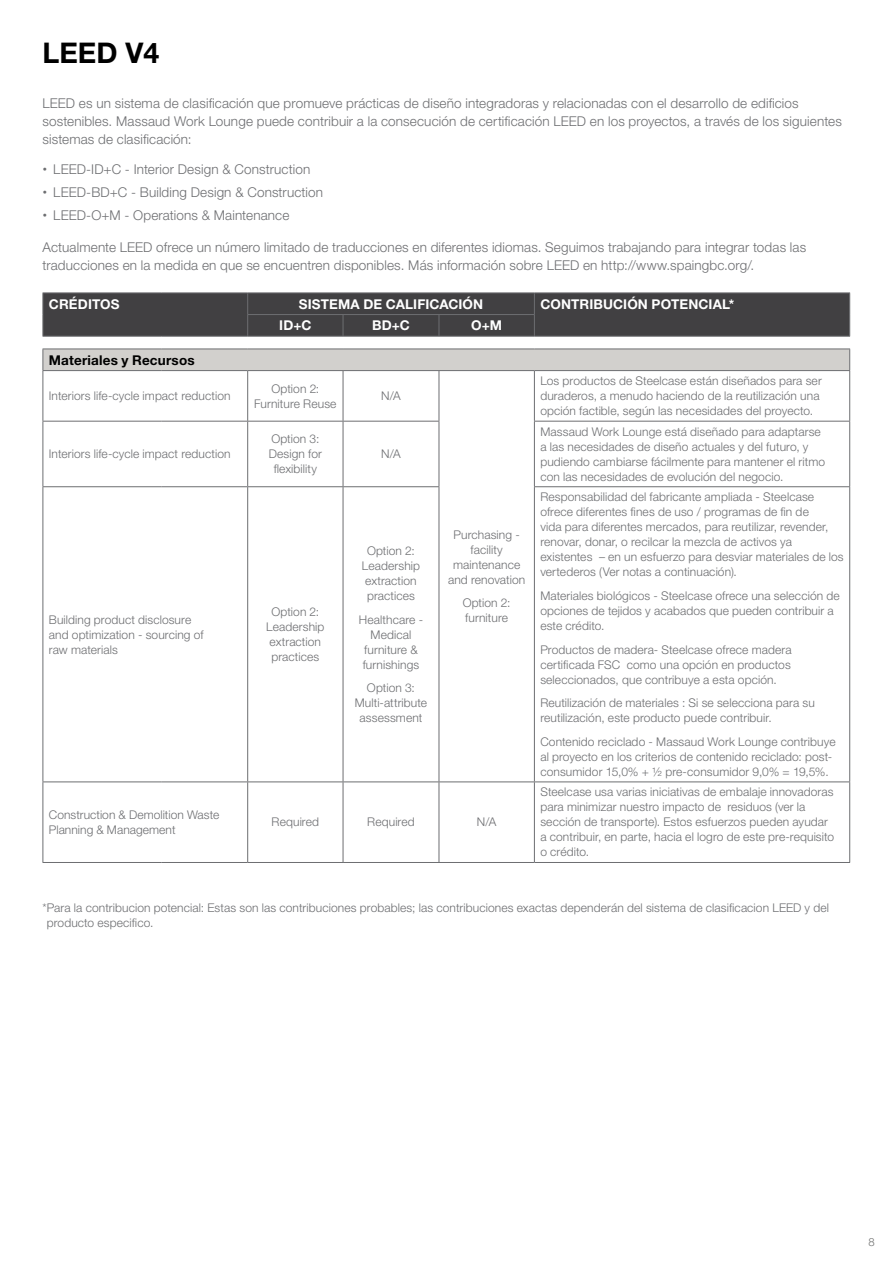
<style>
.page{position:relative;width:893px;height:1263px;background:#fff}
.page>*{position:absolute;margin:0;border:0;box-sizing:border-box;transform-origin:0 0}
.t1{font:700 28.5px "Helvetica Neue LT Pro";color:#000}
.t2{font:300 13.5px/18px "Helvetica Neue LT Pro";letter-spacing:.01em;color:#6d6e71}
.t3{font:700 13.5px "Helvetica Neue LT Pro";letter-spacing:.01em;color:#fff}
.t4{font:700 13.5px "Helvetica Neue LT Pro";letter-spacing:.015em;color:#000}
.t5{font:300 12px/15px "Helvetica Neue LT Pro";letter-spacing:.01em;color:#6d6e71}
.t6{font:300 11.25px "Helvetica Neue LT Pro";color:#717271}
.s1{font-family:"Helvetica";font-weight:400}
</style>
<div class="page">
<hr style="left:43px;top:371px;width:1px;height:50px;background:#6d6e71">
<hr style="left:43px;top:421px;width:118px;height:1px;background:#6d6e71">
<hr style="left:43px;top:421px;width:1px;height:65px;background:#6d6e71">
<hr style="left:161px;top:421px;width:87px;height:1px;background:#6d6e71">
<hr style="left:43px;top:486px;width:118px;height:1px;background:#6d6e71">
<hr style="left:43px;top:487px;width:1px;height:294px;background:#6d6e71">
<hr style="left:161px;top:486px;width:87px;height:1px;background:#6d6e71">
<hr style="left:43px;top:781px;width:118px;height:1px;background:#6d6e71">
<hr style="left:161px;top:781px;width:87px;height:1px;background:#6d6e71">
<hr style="left:43px;top:782px;width:1px;height:80px;background:#6d6e71">
<hr style="left:43px;top:862px;width:118px;height:1px;background:#6d6e71">
<hr style="left:161px;top:862px;width:87px;height:1px;background:#6d6e71">
<div style="left:43px;top:349px;width:807px;height:21px;background:#d2d0cd"></div>
<hr style="left:247px;top:371px;width:1px;height:50px;background:#6d6e71">
<hr style="left:343px;top:371px;width:1px;height:50px;background:#6d6e71">
<hr style="left:439px;top:371px;width:1px;height:50px;background:#6d6e71">
<hr style="left:534px;top:370px;width:316px;height:1px;background:#6d6e71">
<hr style="left:534px;top:371px;width:1px;height:50px;background:#6d6e71">
<hr style="left:849px;top:371px;width:1px;height:50px;background:#6d6e71">
<hr style="left:248px;top:421px;width:95px;height:1px;background:#6d6e71">
<hr style="left:247px;top:421px;width:1px;height:65px;background:#6d6e71">
<hr style="left:343px;top:421px;width:96px;height:1px;background:#6d6e71">
<hr style="left:343px;top:421px;width:1px;height:65px;background:#6d6e71">
<hr style="left:439px;top:421px;width:1px;height:65px;background:#6d6e71">
<hr style="left:534px;top:421px;width:316px;height:1px;background:#6d6e71">
<hr style="left:534px;top:421px;width:1px;height:65px;background:#6d6e71">
<hr style="left:849px;top:421px;width:1px;height:65px;background:#6d6e71">
<hr style="left:248px;top:486px;width:95px;height:1px;background:#6d6e71">
<hr style="left:247px;top:487px;width:1px;height:294px;background:#6d6e71">
<hr style="left:343px;top:486px;width:96px;height:1px;background:#6d6e71">
<hr style="left:343px;top:487px;width:1px;height:294px;background:#6d6e71">
<hr style="left:439px;top:487px;width:1px;height:294px;background:#6d6e71">
<hr style="left:534px;top:486px;width:316px;height:1px;background:#6d6e71">
<hr style="left:534px;top:487px;width:1px;height:294px;background:#6d6e71">
<hr style="left:849px;top:487px;width:1px;height:294px;background:#6d6e71">
<hr style="left:248px;top:781px;width:95px;height:1px;background:#6d6e71">
<hr style="left:343px;top:781px;width:96px;height:1px;background:#6d6e71">
<hr style="left:439px;top:781px;width:95px;height:1px;background:#6d6e71">
<hr style="left:534px;top:781px;width:316px;height:1px;background:#6d6e71">
<hr style="left:247px;top:782px;width:1px;height:80px;background:#6d6e71">
<hr style="left:343px;top:782px;width:1px;height:80px;background:#6d6e71">
<hr style="left:439px;top:782px;width:1px;height:80px;background:#6d6e71">
<hr style="left:534px;top:782px;width:1px;height:80px;background:#6d6e71">
<hr style="left:849px;top:782px;width:1px;height:80px;background:#6d6e71">
<hr style="left:248px;top:862px;width:95px;height:1px;background:#6d6e71">
<hr style="left:343px;top:862px;width:96px;height:1px;background:#6d6e71">
<hr style="left:439px;top:862px;width:95px;height:1px;background:#6d6e71">
<hr style="left:534px;top:862px;width:316px;height:1px;background:#6d6e71">
<hr style="left:43px;top:349px;width:118px;height:1px;background:#6d6e71">
<hr style="left:161px;top:349px;width:87px;height:1px;background:#6d6e71">
<hr style="left:43px;top:370px;width:118px;height:1px;background:#6d6e71">
<hr style="left:161px;top:370px;width:87px;height:1px;background:#6d6e71">
<hr style="left:248px;top:349px;width:95px;height:1px;background:#6d6e71">
<hr style="left:343px;top:349px;width:96px;height:1px;background:#6d6e71">
<hr style="left:439px;top:349px;width:95px;height:1px;background:#6d6e71">
<hr style="left:248px;top:370px;width:95px;height:1px;background:#6d6e71">
<hr style="left:343px;top:370px;width:96px;height:1px;background:#6d6e71">
<hr style="left:439px;top:370px;width:95px;height:1px;background:#6d6e71">
<div style="left:43px;top:293px;width:807px;height:43px;background:#414042"></div>
<hr style="left:43px;top:336px;width:118px;height:1px;background:#6d6e71">
<hr style="left:161px;top:336px;width:87px;height:1px;background:#6d6e71">
<hr style="left:248px;top:336px;width:95px;height:1px;background:#6d6e71">
<hr style="left:343px;top:336px;width:96px;height:1px;background:#6d6e71">
<hr style="left:439px;top:336px;width:95px;height:1px;background:#6d6e71">
<hr style="left:534px;top:336px;width:316px;height:1px;background:#6d6e71">
<h1 class="t1" style="left:43px;top:35px;width:118px">LEED V4</h1>
<p class="t2" style="left:43px;top:94px;width:801px">LEED es un sistema de clasificación que promueve prácticas de diseño integradoras y relacionadas con el desarrollo de edificios sostenibles. Massaud Work Lounge puede contribuir a la consecución de certificación LEED en los proyectos, a través de los siguientes sistemas de clasificación:</p>
<p class="t2" style="left:43px;top:160px;width:269px"><span class="s1">•</span> LEED-ID+C - Interior Design &amp; Construction</p>
<p class="t2" style="left:43px;top:183px;width:282px"><span class="s1">•</span> LEED-BD+C - Building Design &amp; Construction</p>
<p class="t2" style="left:43px;top:206px;width:248px"><span class="s1">•</span> LEED-O+M - Operations &amp; Maintenance</p>
<p class="t2" style="left:43px;top:238px;width:765px">Actualmente LEED ofrece un número limitado de traducciones en diferentes idiomas. Seguimos trabajando para integrar todas las traducciones en la medida en que se encuentren disponibles. Más información sobre LEED en http://www.spaingbc.org/.</p>
<p class="t3" style="left:49px;top:295px;width:72px">CRÉDITOS</p>
<p class="t3" style="left:299px;top:295px;width:186px">SISTEMA DE CALIFICACIÓN</p>
<p class="t3" style="left:540px;top:295px;width:195px">CONTRIBUCIÓN POTENCIAL*</p>
<p class="t3" style="left:279px;top:317px;width:34px">ID+C</p>
<p class="t3" style="left:372px;top:317px;width:39px">BD+C</p>
<p class="t3" style="left:471px;top:317px;width:32px">O+M</p>
<p class="t4" style="left:49px;top:351px;width:147px">Materiales y Recursos</p>
<p class="t5" style="left:49px;top:388px;width:183px">Interiors life-cycle impact reduction</p>
<p class="t5" style="left:254px;top:381px;width:84px;text-align:center">Option 2:<br>Furniture Reuse</p>
<p class="t5" style="left:381px;top:388px;width:21px">N/A</p>
<p class="t5" style="left:540px;top:373px;width:283px">Los productos de Steelcase están diseñados para ser duraderos, a menudo haciendo de la reutilización una opción factible, según las necesidades del proyecto.</p>
<p class="t5" style="left:49px;top:446px;width:183px">Interiors life-cycle impact reduction</p>
<p class="t5" style="left:269px;top:431px;width:55px;text-align:center">Option 3:<br>Design for flexibility</p>
<p class="t5" style="left:49px;top:612px;width:156px">Building product disclosure and optimization - sourcing of raw materials</p>
<p class="t5" style="left:266px;top:604px;width:60px;text-align:center">Option 2:<br>Leadership extraction practices</p>
<p class="t5" style="left:381px;top:446px;width:21px">N/A</p>
<p class="t5" style="left:362px;top:543px;width:60px;text-align:center">Option 2:<br>Leadership extraction practices</p>
<p class="t5" style="left:359px;top:612px;width:66px;text-align:center">Healthcare -<br>Medical furniture &amp; furnishings</p>
<p class="t5" style="left:355px;top:680px;width:74px;text-align:center">Option 3:<br>Multi-attribute assessment</p>
<p class="t5" style="left:448px;top:527px;width:79px;text-align:center">Purchasing - facility maintenance and renovation</p>
<p class="t5" style="left:463px;top:595px;width:49px">Option 2: furniture</p>
<p class="t5" style="left:49px;top:807px;width:172px">Construction &amp; Demolition Waste<br>Planning &amp; Management</p>
<p class="t5" style="left:272px;top:814px;width:49px">Required</p>
<p class="t5" style="left:367px;top:814px;width:49px">Required</p>
<p class="t5" style="left:477px;top:814px;width:21px">N/A</p>
<p class="t5" style="left:540px;top:424px;width:286px">Massaud Work Lounge está diseñado para adaptarse a las necesidades de diseño actuales y del futuro, y pudiendo cambiarse fácilmente para mantener el ritmo con las necesidades de evolución del negocio.</p>
<p class="t5" style="left:540px;top:489px;width:305px">Responsabilidad del fabricante ampliada - Steelcase ofrece diferentes fines de uso / programas de fin de<br>vida para diferentes mercados, para reutilizar, revender, renovar, donar, o recilcar la mezcla de activos ya existentes – en un esfuerzo para desviar materiales de los vertederos (Ver notas a continuación).</p>
<p class="t5" style="left:540px;top:588px;width:301px">Materiales biológicos - Steelcase ofrece una selección de opciones de tejidos y acabados que pueden contribuir a este crédito.</p>
<p class="t5" style="left:540px;top:642px;width:253px;text-align:justify">Productos de madera- Steelcase ofrece madera certificada FSC como una opción en productos seleccionados, que contribuye a esta opción.</p>
<p class="t5" style="left:540px;top:695px;width:276px">Reutilización de materiales : Si se selecciona para su reutilización, este producto puede contribuir.</p>
<p class="t5" style="left:540px;top:734px;width:297px">Contenido reciclado - Massaud Work Lounge contribuye al proyecto en los criterios de contenido reciclado: post&shy;consumidor 15,0% + ½ pre-consumidor 9,0% = 19,5%.</p>
<p class="t5" style="left:540px;top:784px;width:295px">Steelcase usa varias iniciativas de embalaje innovadoras para minimizar nuestro impacto de residuos (ver la sección de transporte). Estos esfuerzos pueden ayudar a contribuir, en parte, hacia el logro de este pre-requisito o crédito.</p>
<p class="t5" style="left:47px;top:900px;width:784px;text-indent:-4px">*Para la contribucion potencial: Estas son las contribuciones probables; las contribuciones exactas dependerán del sistema de clasificacion LEED y del producto especifico.</p>
<p class="t6" style="left:868px;top:1235px;width:8px">8</p>
</div>
